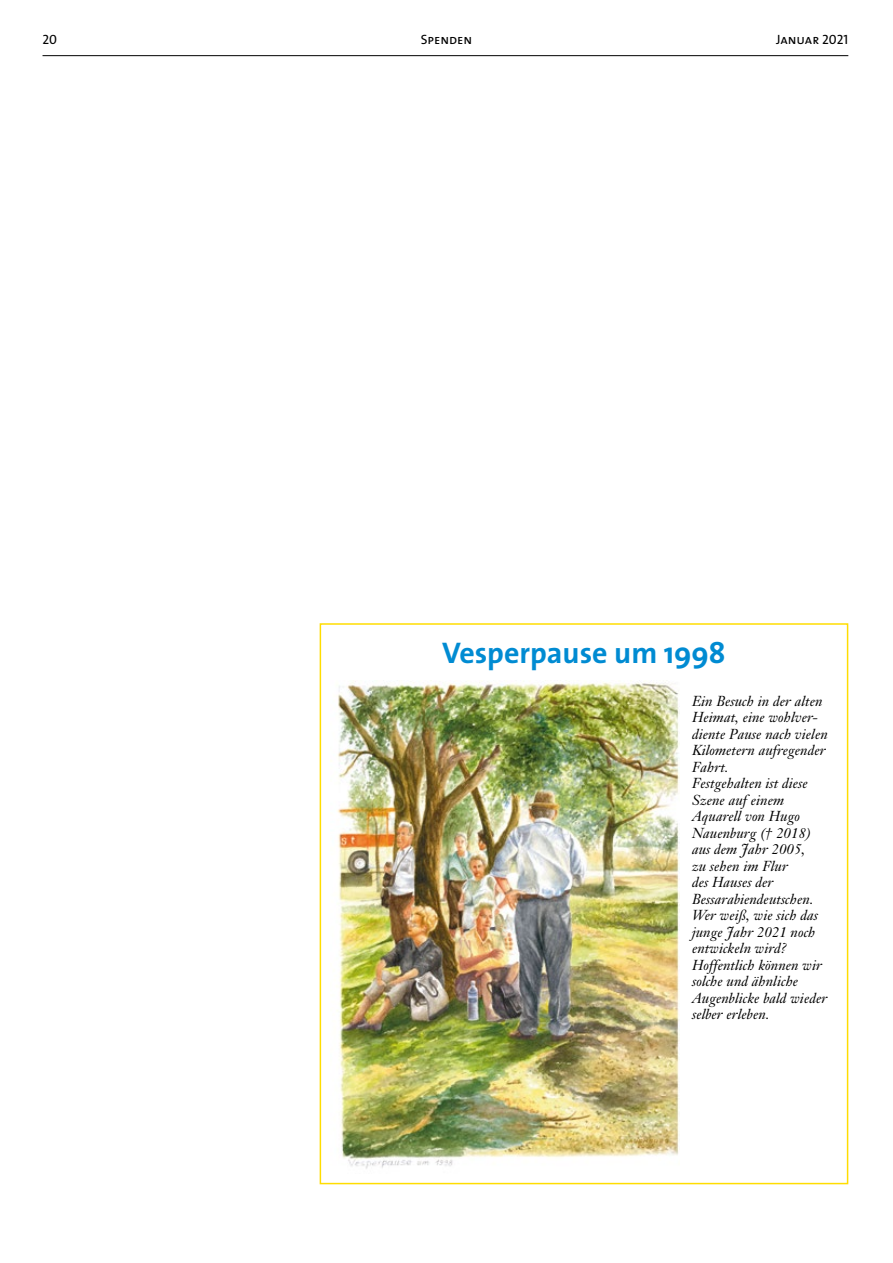
<style>
.page{position:relative;width:893px;height:1263px;background:#fff}
.page>*{position:absolute;margin:0;border:0;box-sizing:border-box;transform-origin:0 0}
.t1{font:700 30px "The Sans";color:#008bd2}
.t2{font:italic 14.25px/16.5px "Janson Text";letter-spacing:.005em;color:#000}
.t3{font:13.5px "The Sans Caps";color:#000}
</style>
<div class="page">
<hr style="left:43px;top:55px;width:805px;height:1px;background:#000">
<img style="left:337px;top:681px;width:342px;height:488px">
<div style="left:320px;top:623px;width:528px;height:561px;border:2px solid #fd0"></div>
<p class="t3" style="left:43px;top:28px;width:16px">20</p>
<p class="t3" style="left:421px;top:28px;width:53px">Spenden</p>
<p class="t3" style="left:776px;top:28px;width:74px">Januar 2021</p>
<h1 class="t1" style="left:442px;top:628px;width:285px">Vesperpause um 1998</h1>
<p class="t2" style="left:692px;top:693px;width:137px">Ein Besuch in der alten<br>Heimat, eine wohlver&shy;diente Pause nach vielen<br>Kilometern aufregender<br>Fahrt.<br>Festgehalten ist diese<br>Szene auf einem<br>Aquarell von Hugo<br>Nauenburg († 2018) aus dem Jahr 2005,<br>zu sehen im Flur<br>des Hauses der<br>Bessarabiendeutschen.<br>Wer weiß, wie sich das junge Jahr 2021 noch entwickeln wird?<br>Hoffentlich können wir solche und ähnliche<br>Augenblicke bald wieder selber erleben.</p>
</div>
